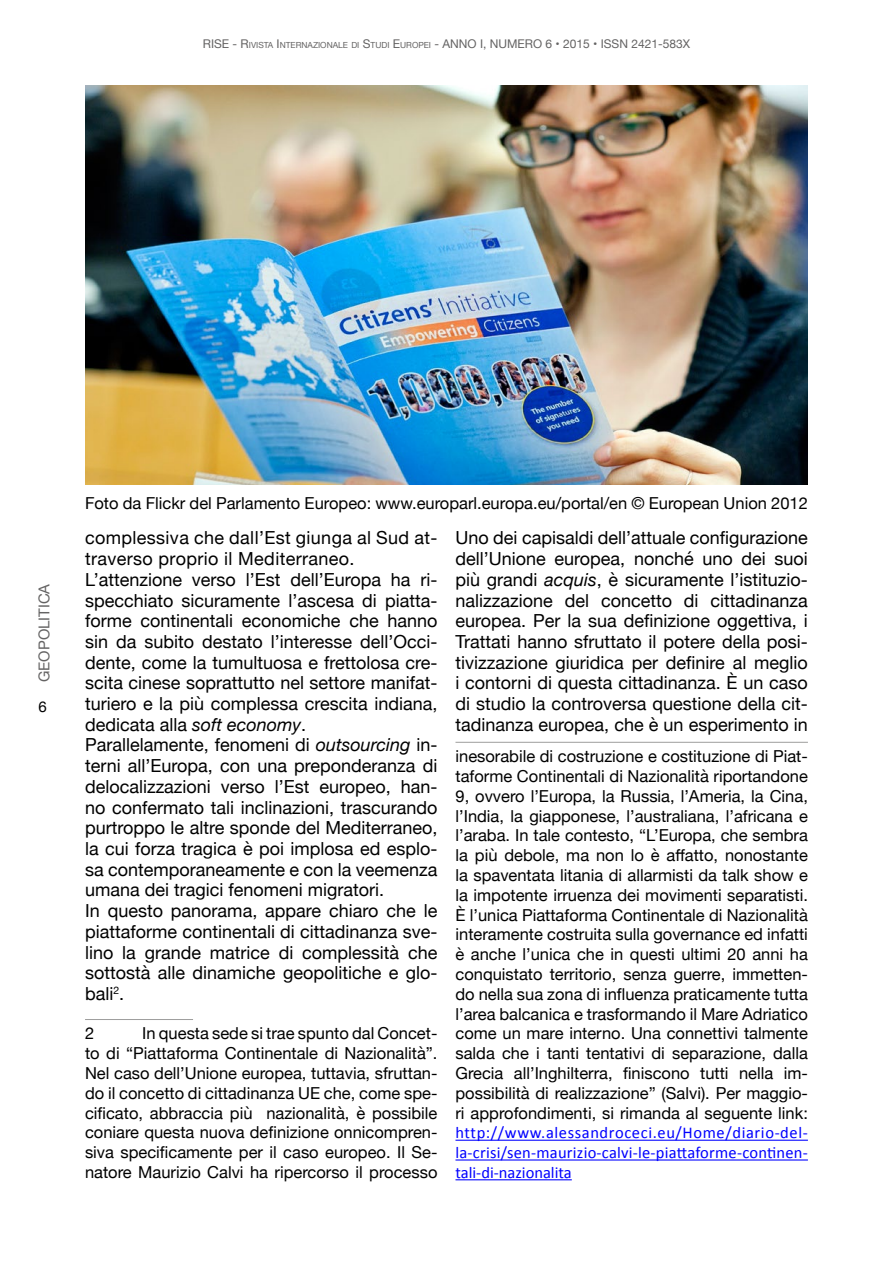
<style>
.page{position:relative;width:893px;height:1263px;background:#fff}
.page>*{position:absolute;margin:0;border:0;box-sizing:border-box;transform-origin:0 0}
.t1{font:18px/20.7px "Helvetica Neue";color:#000}
.t2{font:16.5px/19.8px "Helvetica Neue";color:#000;text-align:justify}
.t3{font:16.5px/19.8px "Calibri";letter-spacing:.01em;color:#00f;text-align:justify}
.t4{font:15px "Helvetica Neue";color:#646363}
.t5{font:15px "Helvetica Neue";color:#000}
.t6{font:8.4px "Helvetica Neue";color:#646363}
.s1{font-size:12px}
.s2{font-style:italic}
</style>
<div class="page">
<hr style="left:85px;top:1019px;width:108px;height:1px;background:#9d9d9c">
<hr style="left:455px;top:742px;width:353px;height:1px;background:#9d9d9c">
<hr style="left:455px;top:1140px;width:353px;height:1px;background:#00f">
<hr style="left:455px;top:1159px;width:353px;height:1px;background:#00f">
<hr style="left:455px;top:1179px;width:117px;height:1px;background:#00f">
<img style="left:85px;top:85px;width:723px;height:400px">
<p class="t6" style="left:203px;top:39px;width:489px"><span class="s1">RISE - R</span>IVISTA <span class="s1">I</span>NTERNAZIONALE DI <span class="s1">S</span>TUDI <span class="s1">E</span>UROPEI <span class="s1">-</span> <span class="s1">ANNO I, NUMERO 6 • 2015 •</span> <span class="s1">ISSN 2421-583X</span></p>
<p class="t4" style="left:34px;top:682px;width:100px;rotate:-90deg">GEOPOLITICA</p>
<p class="t5" style="left:38px;top:695px;width:10px">6</p>
<p class="t2" style="left:85px;top:494px;width:724px">Foto da Flickr del Parlamento Europeo: www.europarl.europa.eu/portal/en © European Union 2012</p>
<p class="t1" style="left:85px;top:529px;width:354px">complessiva che dall’Est giunga al Sud at&shy;traverso proprio il Mediterraneo.<br>L’attenzione verso l’Est dell’Europa ha ri&shy;specchiato sicuramente l’ascesa di piatta&shy;forme continentali economiche che hanno sin da subito destato l’interesse dell’Occi&shy;dente, come la tumultuosa e frettolosa cre&shy;scita cinese soprattutto nel settore manifat&shy;turiero e la più complessa crescita indiana, dedicata alla <span class="s2">soft economy</span>.<br>Parallelamente, fenomeni di <span class="s2">outsourcing</span> in&shy;terni all’Europa, con una preponderanza di delocalizzazioni verso l’Est europeo, han&shy;no confermato tali inclinazioni, trascurando purtroppo le altre sponde del Mediterraneo, la cui forza tragica è poi implosa ed esplo&shy;sa contemporaneamente e con la veemenza umana dei tragici fenomeni migratori.<br>In questo panorama, appare chiaro che le piattaforme continentali di cittadinanza sve&shy;lino la grande matrice di complessità che sottostà alle dinamiche geopolitiche e glo&shy;bali<sup>2</sup>.</p>
<p class="t2" style="left:85px;top:1024px;width:11px">2</p>
<p class="t2" style="left:85px;top:1024px;width:354px;text-indent:57px">In questa sede si trae spunto dal Concet&shy;to di “Piattaforma Continentale di Nazionalità”.<br>Nel caso dell’Unione europea, tuttavia, sfruttan&shy;do il concetto di cittadinanza UE che, come spe&shy;cificato, abbraccia più nazionalità, è possibile coniare questa nuova definizione onnicompren&shy;siva specificamente per il caso europeo. Il Se&shy;natore Maurizio Calvi ha ripercorso il processo</p>
<p class="t1" style="left:455px;top:529px;width:354px;text-align:justify">Uno dei capisaldi dell’attuale configurazione dell’Unione europea, nonché uno dei suoi più grandi <span class="s2">acquis</span>, è sicuramente l’istituzio&shy;nalizzazione del concetto di cittadinanza europea. Per la sua definizione oggettiva, i Trattati hanno sfruttato il potere della posi&shy;tivizzazione giuridica per definire al meglio i contorni di questa cittadinanza. È un caso di studio la controversa questione della cit&shy;tadinanza europea, che è un esperimento in</p>
<p class="t2" style="left:455px;top:747px;width:354px">inesorabile di costruzione e costituzione di Piat&shy;taforme Continentali di Nazionalità riportandone 9, ovvero l’Europa, la Russia, l’Ameria, la Cina, l’India, la giapponese, l’australiana, l’africana e l’araba. In tale contesto, “L’Europa, che sembra la più debole, ma non lo è affatto, nonostante la spaventata litania di allarmisti da talk show e la impotente irruenza dei movimenti separatisti.<br>È l’unica Piattaforma Continentale di Nazionalità interamente costruita sulla governance ed infatti è anche l’unica che in questi ultimi 20 anni ha conquistato territorio, senza guerre, immetten&shy;do nella sua zona di influenza praticamente tutta l’area balcanica e trasformando il Mare Adriatico come un mare interno. Una connettivi talmente salda che i tanti tentativi di separazione, dalla Grecia all’Inghilterra, finiscono tutti nella im&shy;possibilità di realizzazione” (Salvi). Per maggio&shy;ri approfondimenti, si rimanda al seguente link:</p>
<p class="t3" style="left:455px;top:1123px;width:354px">http://www.alessandroceci.eu/Home/diario-del&shy;la-crisi/sen-maurizio-calvi-le-piattaforme-continen&shy;tali-di-nazionalita</p>
</div>
